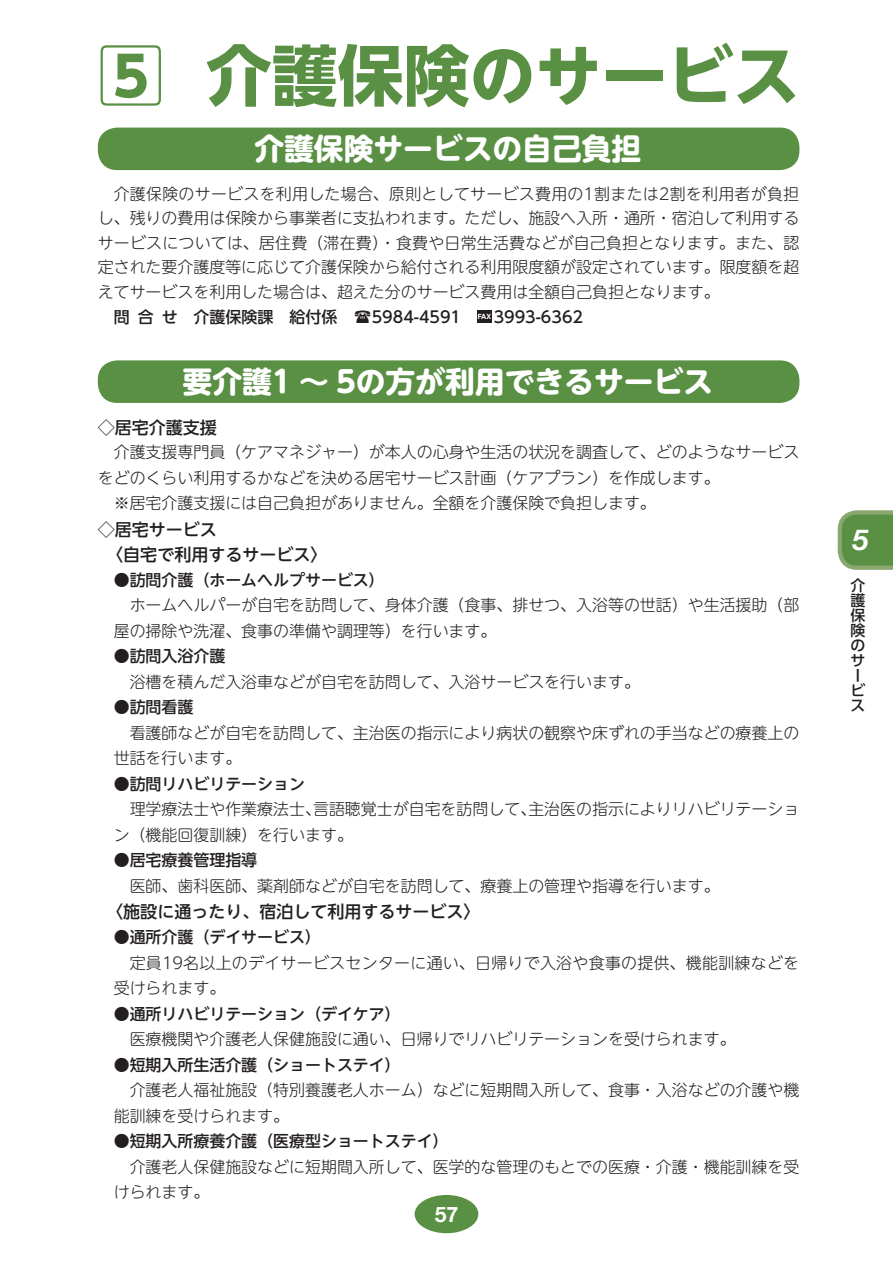
<style>
.page{position:relative;width:893px;height:1263px;background:#fff}
.page>*{position:absolute;margin:0;border:0;box-sizing:border-box;transform-origin:0 0}
.t1{font:700 65.85px "UD Shin Go NT Pro";color:#599043}
.t2{font:700 29.7px "UD Shin M Go Pro";color:#fff}
.t3{font:italic 700 28.65px "Helvetica Neue";color:#fff}
.t4{font:700 21.3px "Helvetica Neue";color:#fff}
.t5{font:500 16.95px/25.5px "UD Shin Go NT Pro";color:#231f20}
.t6{font:300 15.9px/25.5px "UD Shin M Go Pro";color:#231f20}
.t7{font:500 15.9px "UD Shin Go NT Pro";color:#231f20}
.t8{font:300 15.9px/25.5px "UD Shin M Go Pro";letter-spacing:.02em;color:#231f20}
.t9{font:500 14.85px/14.9px "UD Shin Go Pro";color:#231f20}
.t10{font:700 6.45px "UD Shin Go NT Pro";color:#fff}
</style>
<div class="page">
<svg style="left:838px;top:510px;width:55px;height:60px;background:#6a9954"></svg>
<div style="left:415px;top:1195px;width:63px;height:38px;background:#599043;border-radius:50%"></div>
<div style="left:98px;top:128px;width:701px;height:42px;background:#599043;border-radius:20px"></div>
<div style="left:98px;top:360px;width:701px;height:43px;background:#599043;border-radius:20px"></div>
<div style="left:477px;top:311px;width:15px;height:12px;background:#231f20"></div>
<h1 class="t1" style="left:98px;top:22px;width:703px">5 介護保険のサービス</h1>
<h2 class="t2" style="left:254px;top:125px;width:388px">介護保険サービスの自己負担</h2>
<p class="t6" style="left:98px;top:181px;width:703px;line-height:24.5px;text-align:justify;text-indent:16px">介護保険のサービスを利用した場合、原則としてサービス費用の1割または2割を利用者が負担し、残りの費用は保険から事業者に支払われます。ただし、施設へ入所・通所・宿泊して利用するサービスについては、居住費（滞在費）・食費や日常生活費などが自己負担となります。また、認定された要介護度等に応じて介護保険から給付される利用限度額が設定されています。限度額を超えてサービスを利用した場合は、超えた分のサービス費用は全額自己負担となります。</p>
<p class="t7" style="left:114px;top:304px;width:471px">問合せ　介護保険課　給付係　 5984-4591　 3993-6362</p>
<p class="t10" style="left:478px;top:312px;width:15px">FAX</p>
<h2 class="t2" style="left:183px;top:357px;width:532px">要介護1 ～ 5の方が利用できるサービス</h2>
<p class="t5" style="left:98px;top:414px;width:121px">◇居宅介護支援</p>
<p class="t6" style="left:114px;top:439px;width:687px">介護支援専門員（ケアマネジャー）が本人の心身や生活の状況を調査して、どのようなサービス</p>
<p class="t6" style="left:98px;top:464px;width:623px">をどのくらい利用するかなどを決める居宅サービス計画（ケアプラン）を作成します。</p>
<p class="t6" style="left:114px;top:490px;width:544px">※居宅介護支援には自己負担がありません。全額を介護保険で負担します。</p>
<p class="t5" style="left:98px;top:516px;width:231px">◇居宅サービス<br>　〈自宅で利用するサービス〉</p>
<p class="t7" style="left:114px;top:567px;width:273px">●訪問介護（ホームヘルプサービス）</p>
<p class="t6" style="left:114px;top:592px;width:687px;text-indent:16px">ホームヘルパーが自宅を訪問して、身体介護（食事、排せつ、入浴等の世話）や生活援助（部屋の掃除や洗濯、食事の準備や調理等）を行います。</p>
<p class="t7" style="left:114px;top:643px;width:113px">●訪問入浴介護</p>
<p class="t6" style="left:114px;top:668px;width:528px">　浴槽を積んだ入浴車などが自宅を訪問して、入浴サービスを行います。</p>
<p class="t7" style="left:114px;top:694px;width:81px">●訪問看護</p>
<p class="t6" style="left:114px;top:719px;width:687px;text-indent:16px">看護師などが自宅を訪問して、主治医の指示により病状の観察や床ずれの手当などの療養上の世話を行います。</p>
<p class="t7" style="left:114px;top:771px;width:193px">●訪問リハビリテーション</p>
<p class="t6" style="left:114px;top:796px;width:687px;text-indent:16px">理学療法士や作業療法士、言語聴覚士が自宅を訪問して、主治医の指示によりリハビリテーション（機能回復訓練）を行います。</p>
<p class="t7" style="left:114px;top:847px;width:145px">●居宅療養管理指導</p>
<p class="t6" style="left:114px;top:872px;width:607px">　医師、歯科医師、薬剤師などが自宅を訪問して、療養上の管理や指導を行います。</p>
<p class="t5" style="left:98px;top:899px;width:384px">　〈施設に通ったり、宿泊して利用するサービス〉</p>
<p class="t7" style="left:114px;top:924px;width:209px">●通所介護（デイサービス）</p>
<p class="t8" style="left:114px;top:949px;width:687px;text-indent:16px">定員19名以上のデイサービスセンターに通い、日帰りで入浴や食事の提供、機能訓練などを受けられます。</p>
<p class="t7" style="left:114px;top:1000px;width:289px">●通所リハビリテーション（デイケア）</p>
<p class="t6" style="left:114px;top:1025px;width:623px">　医療機関や介護老人保健施設に通い、日帰りでリハビリテーションを受けられます。</p>
<p class="t7" style="left:114px;top:1052px;width:289px">●短期入所生活介護（ショートステイ）</p>
<p class="t6" style="left:114px;top:1076px;width:687px;text-indent:16px">介護老人福祉施設（特別養護老人ホーム）などに短期間入所して、食事・入浴などの介護や機能訓練を受けられます。</p>
<p class="t7" style="left:114px;top:1128px;width:336px">●短期入所療養介護（医療型ショートステイ）</p>
<p class="t6" style="left:114px;top:1153px;width:687px;text-indent:16px">介護老人保健施設などに短期間入所して、医学的な管理のもとでの医療・介護・機能訓練を受けられます。</p>
<h3 class="t4" style="left:435px;top:1197px;width:25px">57</h3>
<h3 class="t3" style="left:853px;top:518px;width:17px">5</h3>
<p class="t9" style="left:850px;top:578px;width:16px">介護保険のサービス</p>
</div>
